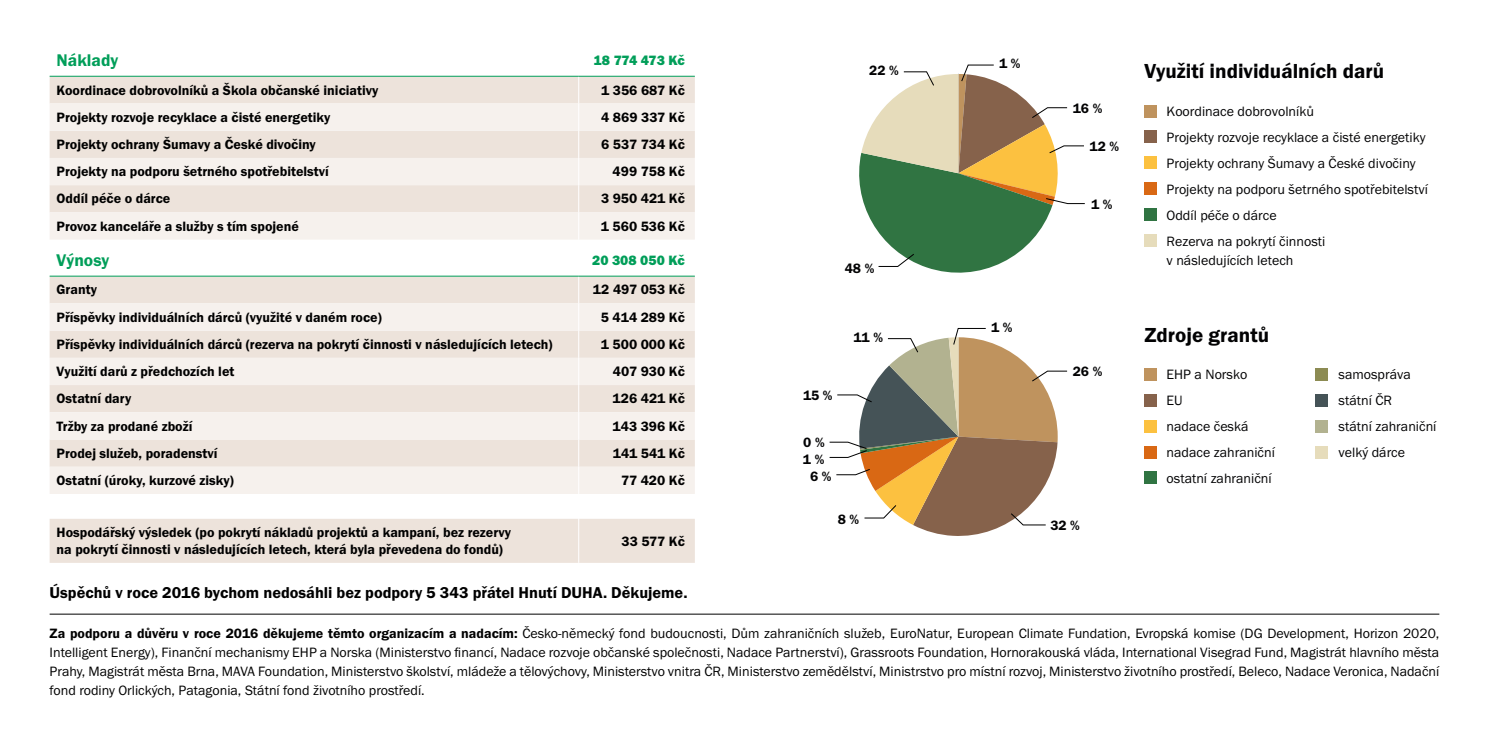
<style>
.page{position:relative;width:1489px;height:745px;background:#fff}
.page>*{position:absolute;margin:0;border:0;box-sizing:border-box;transform-origin:0 0}
.t1{font:21px "Franklin Got Itc TOT Dem";color:#020203}
.t2{font:17.5px "Franklin Got Itc TOT Dem";color:#009e59}
.t3{font:16.28px "Franklin Got Itc TOT Dem";color:#000}
.t4{font:14px/16.8px "Franklin Got Itc TOT Dem";color:#000}
.t5{font:14px/19.2px "Franklin Got Itc TOT Boo";color:#000;text-align:justify}
.t6{font:14px/25.9px "Franklin Got Itc TOT Boo";color:#020203}
.t7{font:14px "Franklin Got Itc TOT Dem";color:#020203}
.t8{font:14px "Franklin Got Itc TOT Hea";color:#009e59}
.s1{font-family:"Franklin Got Itc TOT Dem"}
</style>
<div class="page">
<svg style="left:50px;top:77px;width:644px;height:485px;fill:#ede3db"></svg>
<svg style="left:50px;top:103px;width:644px;height:390px;background:#f2ece7"></svg>
<svg style="left:578px;top:75px;width:1px;height:443px"></svg>
<hr style="left:578px;top:518px;width:1px;height:44px;background:#fff">
<hr style="left:50px;top:76px;width:528px;height:1px;background:#009e59">
<hr style="left:578px;top:76px;width:116px;height:1px;background:#009e59">
<hr style="left:50px;top:275px;width:528px;height:1px;background:#009e59">
<hr style="left:578px;top:275px;width:116px;height:1px;background:#009e59">
<svg style="left:829px;top:328px;width:238px;height:208px"></svg>
<div style="left:1144px;top:368px;width:12px;height:12px;background:#bf935e"></div>
<div style="left:1144px;top:394px;width:12px;height:12px;background:#86624b"></div>
<div style="left:1144px;top:419px;width:12px;height:13px;background:#fcc140"></div>
<div style="left:1144px;top:445px;width:12px;height:13px;background:#d96814"></div>
<div style="left:1144px;top:471px;width:12px;height:13px;background:#307442"></div>
<div style="left:1315px;top:368px;width:12px;height:12px;background:#8c8b53"></div>
<div style="left:1315px;top:394px;width:12px;height:12px;background:#455357"></div>
<div style="left:1315px;top:419px;width:12px;height:13px;background:#b2b290"></div>
<div style="left:1315px;top:445px;width:12px;height:13px;background:#e6dcbb"></div>
<svg style="left:859px;top:64px;width:226px;height:209px"></svg>
<div style="left:1144px;top:105px;width:12px;height:12px;background:#bf935e"></div>
<div style="left:1144px;top:131px;width:12px;height:12px;background:#86624b"></div>
<div style="left:1144px;top:156px;width:12px;height:13px;background:#fcc140"></div>
<div style="left:1144px;top:182px;width:12px;height:13px;background:#d96814"></div>
<div style="left:1144px;top:208px;width:12px;height:12px;background:#307442"></div>
<div style="left:1144px;top:234px;width:12px;height:12px;background:#e6dcbb"></div>
<hr style="left:50px;top:613px;width:1389px;height:1px;background:#000">
<p class="t2" style="left:57px;top:51px;width:63px">Náklady</p>
<p class="t8" style="left:593px;top:52px;width:93px">18 774 473 Kč</p>
<p class="t4" style="left:57px;top:82px;width:323px">Koordinace dobrovolníků a Škola občanské iniciativy</p>
<p class="t4" style="left:601px;top:82px;width:85px">1 356 687 Kč</p>
<p class="t4" style="left:57px;top:109px;width:275px">Projekty rozvoje recyklace a čisté energetiky</p>
<p class="t4" style="left:601px;top:109px;width:85px">4 869 337 Kč</p>
<p class="t4" style="left:57px;top:136px;width:261px">Projekty ochrany Šumavy a České divočiny</p>
<p class="t4" style="left:601px;top:136px;width:85px">6 537 734 Kč</p>
<p class="t4" style="left:57px;top:163px;width:274px">Projekty na podporu šetrného spotřebitelství</p>
<p class="t4" style="left:612px;top:163px;width:74px">499 758 Kč</p>
<p class="t4" style="left:57px;top:190px;width:115px">Oddíl péče o dárce</p>
<p class="t4" style="left:601px;top:190px;width:85px">3 950 421 Kč</p>
<p class="t4" style="left:57px;top:218px;width:244px">Provoz kanceláře a služby s tím spojené</p>
<p class="t4" style="left:601px;top:218px;width:86px">1 560 536 Kč</p>
<p class="t2" style="left:57px;top:250px;width:54px">Výnosy</p>
<p class="t8" style="left:592px;top:252px;width:94px">20 308 050 Kč</p>
<p class="t4" style="left:57px;top:281px;width:42px">Granty</p>
<p class="t4" style="left:593px;top:281px;width:94px">12 497 053 Kč</p>
<p class="t4" style="left:57px;top:308px;width:327px">Příspěvky individuálních dárců (využité v daném roce)</p>
<p class="t4" style="left:601px;top:308px;width:85px">5 414 289 Kč</p>
<p class="t4" style="left:57px;top:336px;width:497px">Příspěvky individuálních dárců (rezerva na pokrytí činnosti v následujících letech)</p>
<p class="t4" style="left:601px;top:336px;width:86px">1 500 000 Kč</p>
<p class="t4" style="left:57px;top:363px;width:179px">Využití darů z předchozích let</p>
<p class="t4" style="left:613px;top:363px;width:73px">407 930 Kč</p>
<p class="t4" style="left:57px;top:390px;width:76px">Ostatní dary</p>
<p class="t4" style="left:612px;top:390px;width:74px">126 421 Kč</p>
<p class="t4" style="left:57px;top:417px;width:137px">Tržby za prodané zboží</p>
<p class="t4" style="left:612px;top:417px;width:74px">143 396 Kč</p>
<p class="t4" style="left:57px;top:444px;width:162px">Prodej služeb, poradenství</p>
<p class="t4" style="left:612px;top:444px;width:74px">141 541 Kč</p>
<p class="t4" style="left:57px;top:472px;width:179px">Ostatní (úroky, kurzové zisky)</p>
<p class="t4" style="left:621px;top:472px;width:65px">77 420 Kč</p>
<p class="t4" style="left:57px;top:524px;width:456px">Hospodářský výsledek (po pokrytí nákladů projektů a kampaní, bez rezervy na pokrytí činnosti v následujících letech, která byla převedena do fondů)</p>
<p class="t4" style="left:621px;top:532px;width:65px">33 577 Kč</p>
<p class="t3" style="left:50px;top:583px;width:639px">Úspěchů v roce 2016 bychom nedosáhli bez podpory 5 343 přátel Hnutí DUHA. Děkujeme.</p>
<p class="t7" style="left:869px;top:63px;width:31px">22 %</p>
<p class="t7" style="left:844px;top:260px;width:31px">48 %</p>
<p class="t7" style="left:803px;top:387px;width:31px">15 %</p>
<p class="t7" style="left:803px;top:434px;width:23px">0 %</p>
<p class="t7" style="left:803px;top:451px;width:23px">1 %</p>
<p class="t7" style="left:810px;top:468px;width:23px">6 %</p>
<p class="t7" style="left:853px;top:329px;width:31px">11 %</p>
<p class="t7" style="left:837px;top:511px;width:23px">8 %</p>
<p class="t7" style="left:999px;top:56px;width:23px">1 %</p>
<p class="t7" style="left:991px;top:319px;width:23px">1 %</p>
<p class="t7" style="left:1072px;top:100px;width:31px">16 %</p>
<p class="t7" style="left:1089px;top:138px;width:31px">12 %</p>
<p class="t7" style="left:1090px;top:196px;width:23px">1 %</p>
<p class="t7" style="left:1072px;top:363px;width:31px">26 %</p>
<p class="t7" style="left:1050px;top:517px;width:31px">32 %</p>
<h1 class="t1" style="left:1144px;top:59px;width:241px">Využití individuálních darů</h1>
<p class="t6" style="left:1166px;top:99px;width:263px">Koordinace dobrovolníků<br>Projekty rozvoje recyklace a čisté energetiky Projekty ochrany Šumavy a České divočiny Projekty na podporu šetrného spotřebitelství Oddíl péče o dárce<br>Rezerva na pokrytí činnosti</p>
<p class="t6" style="left:1166px;top:247px;width:128px">v následujících letech</p>
<h1 class="t1" style="left:1144px;top:322px;width:126px">Zdroje grantů</h1>
<p class="t6" style="left:1166px;top:362px;width:110px">EHP a Norsko<br>EU<br>nadace česká nadace zahraniční ostatní zahraniční</p>
<p class="t6" style="left:1338px;top:362px;width:99px">samospráva státní ČR<br>státní zahraniční velký dárce</p>
<p class="t5" style="left:50px;top:623px;width:1391px"><span class="s1">Za podporu a důvěru v roce 2016 děkujeme těmto organizacím a nadacím:</span> Česko-německý fond budoucnosti, Dům zahraničních služeb, EuroNatur, European Climate Fundation, Evropská komise (DG Development, Horizon 2020, Intelligent Energy), Finanční mechanismy EHP a Norska (Ministerstvo financí, Nadace rozvoje občanské společnosti, Nadace Partnerství), Grassroots Foundation, Hornorakouská vláda, International Visegrad Fund, Magistrát hlavního města Prahy, Magistrát města Brna, MAVA Foundation, Ministerstvo školství, mládeže a tělovýchovy, Ministerstvo vnitra ČR, Ministerstvo zemědělství, Ministrstvo pro místní rozvoj, Ministerstvo životního prostředí, Beleco, Nadace Veronica, Nadační fond rodiny Orlických, Patagonia, Státní fond životního prostředí.</p>
</div>
